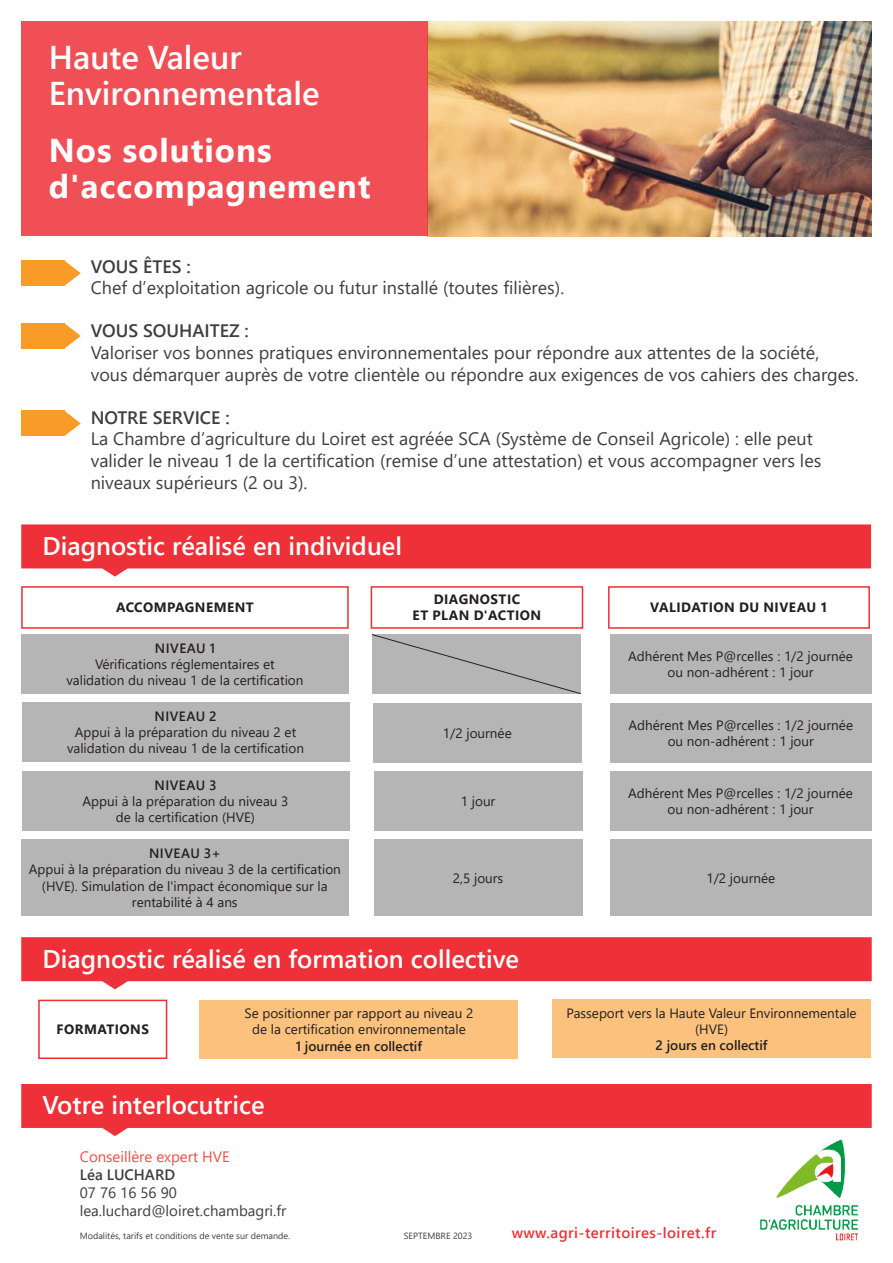
<style>
.page{position:relative;width:893px;height:1263px;background:#fff}
.page>*{position:absolute;margin:0;border:0;box-sizing:border-box;transform-origin:0 0}
.t1{font:700 33px/36px "Segoe UI";letter-spacing:.03em;color:#fff}
.t2{font:600 33px/36px "Segoe UI";color:#fff}
.t3{font:600 25.5px "Segoe UI";color:#fff}
.t4{font:18px/21.6px "Segoe UI";color:#3e3e3f}
.t5{font:600 18px "Segoe UI";color:#3e3e3f}
.t6{font:15px/18px "Segoe UI";color:#3e3e3f}
.t7{font:600 15px "Segoe UI";letter-spacing:.03em;color:#ee3038}
.t8{font:15px "Segoe UI";color:#ef4e46}
.t9{font:600 15px "Segoe UI";color:#3e3e3f}
.t10{font:13.5px/16.2px "Segoe UI";color:#231f20;text-align:center}
.t11{font:700 13.5px/16.2px "Segoe UI";letter-spacing:.035em;color:#231f20;text-align:center}
.t12{font:600 13.5px "Segoe UI";color:#231f20}
.t13{font:9px "Segoe UI";color:#3e3e3f}
</style>
<div class="page">
<img style="left:427px;top:21px;width:445px;height:215px">
<div style="left:21px;top:21px;width:406px;height:215px;background:#f04f56"></div>
<svg style="left:21px;top:1084px;width:851px;height:52px;background:#f04c53"></svg>
<svg style="left:21px;top:524px;width:850px;height:53px;background:#f05259"></svg>
<div style="left:21px;top:260px;width:43px;height:26px;background:#f89c27"></div>
<svg style="left:64px;top:260px;width:17px;height:26px"></svg>
<div style="left:21px;top:323px;width:43px;height:26px;background:#f89c27"></div>
<svg style="left:64px;top:323px;width:17px;height:26px"></svg>
<div style="left:21px;top:411px;width:43px;height:25px;background:#f89c27"></div>
<svg style="left:64px;top:411px;width:17px;height:25px"></svg>
<div style="left:21px;top:586px;width:328px;height:43px;border:2px solid #ee2d35"></div>
<div style="left:38px;top:1000px;width:129px;height:59px;border:2px solid #ee2d35"></div>
<div style="left:199px;top:1000px;width:319px;height:59px;background:#fcc17c"></div>
<div style="left:21px;top:634px;width:328px;height:60px;background:#b6b5b5"></div>
<div style="left:22px;top:702px;width:327px;height:60px;background:#b6b5b5"></div>
<div style="left:22px;top:771px;width:327px;height:60px;background:#b6b5b5"></div>
<div style="left:552px;top:999px;width:319px;height:59px;background:#fcc17c"></div>
<svg style="left:21px;top:937px;width:851px;height:52px;background:#f04f56"></svg>
<div style="left:371px;top:586px;width:212px;height:43px;border:2px solid #ee2d35"></div>
<div style="left:608px;top:586px;width:262px;height:43px;border:2px solid #ee2d35"></div>
<div style="left:373px;top:703px;width:208px;height:59px;background:#b6b5b5"></div>
<div style="left:374px;top:771px;width:208px;height:59px;background:#b6b5b5"></div>
<div style="left:374px;top:840px;width:208px;height:76px;background:#b6b5b5"></div>
<div style="left:610px;top:634px;width:261px;height:60px;background:#b6b5b5"></div>
<div style="left:610px;top:703px;width:262px;height:59px;background:#b6b5b5"></div>
<div style="left:610px;top:771px;width:261px;height:60px;background:#b6b5b5"></div>
<div style="left:610px;top:840px;width:262px;height:76px;background:#b6b5b5"></div>
<div style="left:21px;top:839px;width:328px;height:77px;background:#b6b5b5"></div>
<div style="left:372px;top:634px;width:209px;height:61px;background:#b6b5b5"></div>
<img style="left:749px;top:1129px;width:121px;height:112px">
<h1 class="t2" style="left:49px;top:36px;width:272px">Haute Valeur<br>Environnementale</h1>
<h1 class="t1" style="left:49px;top:130px;width:323px">Nos solutions d'accompagnement</h1>
<h3 class="t5" style="left:91px;top:249px;width:102px">VOUS ÊTES :</h3>
<h3 class="t4" style="left:91px;top:275px;width:475px">Chef d’exploitation agricole ou futur installé (toutes filières).</h3>
<h3 class="t5" style="left:91px;top:314px;width:160px">VOUS SOUHAITEZ :</h3>
<h3 class="t4" style="left:91px;top:340px;width:770px">Valoriser vos bonnes pratiques environnementales pour répondre aux attentes de la société, vous démarquer auprès de votre clientèle ou répondre aux exigences de vos cahiers des charges.</h3>
<h3 class="t5" style="left:91px;top:400px;width:140px">NOTRE SERVICE :</h3>
<h3 class="t4" style="left:91px;top:426px;width:732px">La Chambre d’agriculture du Loiret est agréée SCA (Système de Conseil Agricole) : elle peut valider le niveau 1 de la certification (remise d’une attestation) et vous accompagner vers les niveaux supérieurs (2 ou 3).</h3>
<h2 class="t3" style="left:43px;top:522px;width:361px">Diagnostic réalisé en individuel</h2>
<p class="t11" style="left:116px;top:598px;width:139px">ACCOMPAGNEMENT</p>
<p class="t12" style="left:155px;top:635px;width:62px">NIVEAU 1</p>
<p class="t10" style="left:66px;top:655px;width:239px">Vérifications réglementaires et validation du niveau 1 de la certification</p>
<p class="t12" style="left:155px;top:703px;width:64px">NIVEAU 2</p>
<p class="t10" style="left:67px;top:723px;width:239px">Appui à la préparation du niveau 2 et validation du niveau 1 de la certification</p>
<p class="t12" style="left:154px;top:772px;width:64px">NIVEAU 3</p>
<p class="t10" style="left:83px;top:792px;width:207px">Appui à la préparation du niveau 3 de la certification (HVE)</p>
<p class="t12" style="left:149px;top:841px;width:73px">NIVEAU 3+</p>
<p class="t10" style="left:29px;top:860px;width:314px">Appui à la préparation du niveau 3 de la certification (HVE). Simulation de l'impact économique sur la rentabilité à 4 ans</p>
<p class="t11" style="left:413px;top:590px;width:130px">DIAGNOSTIC<br>ET PLAN D'ACTION</p>
<p class="t11" style="left:650px;top:598px;width:179px">VALIDATION DU NIVEAU 1</p>
<p class="t10" style="left:443px;top:723px;width:70px">1/2 journée</p>
<p class="t10" style="left:461px;top:792px;width:36px">1 jour</p>
<p class="t10" style="left:453px;top:869px;width:52px">2,5 jours</p>
<p class="t10" style="left:628px;top:647px;width:226px">Adhérent Mes P@rcelles : 1/2 journée ou non-adhérent : 1 jour</p>
<p class="t10" style="left:628px;top:715px;width:226px">Adhérent Mes P@rcelles : 1/2 journée ou non-adhérent : 1 jour</p>
<p class="t10" style="left:628px;top:784px;width:226px">Adhérent Mes P@rcelles : 1/2 journée ou non-adhérent : 1 jour</p>
<p class="t10" style="left:706px;top:869px;width:70px">1/2 journée</p>
<h2 class="t3" style="left:43px;top:935px;width:478px">Diagnostic réalisé en formation collective</h2>
<p class="t11" style="left:57px;top:1020px;width:94px">FORMATIONS</p>
<p class="t10" style="left:244px;top:1004px;width:230px">Se positionner par rapport au niveau 2 de la certification environnementale</p>
<p class="t12" style="left:296px;top:1033px;width:128px">1 journée en collectif</p>
<h2 class="t3" style="left:43px;top:1081px;width:224px">Votre interlocutrice</h2>
<p class="t8" style="left:80px;top:1142px;width:152px">Conseillère expert HVE</p>
<p class="t9" style="left:80px;top:1160px;width:97px">Léa LUCHARD</p>
<p class="t6" style="left:80px;top:1182px;width:208px">07 76 16 56 90 lea.luchard@loiret.chambagri.fr</p>
<p class="t10" style="left:567px;top:1003px;width:292px">Passeport vers la Haute Valeur Environnementale (HVE)</p>
<p class="t12" style="left:656px;top:1032px;width:114px">2 jours en collectif</p>
<p class="t13" style="left:80px;top:1227px;width:212px">Modalités, tarifs et conditions de vente sur demande.</p>
<p class="t13" style="left:404px;top:1227px;width:70px">SEPTEMBRE 2023</p>
<p class="t7" style="left:512px;top:1218px;width:206px">www.agri-territoires-loiret.fr</p>
</div>
